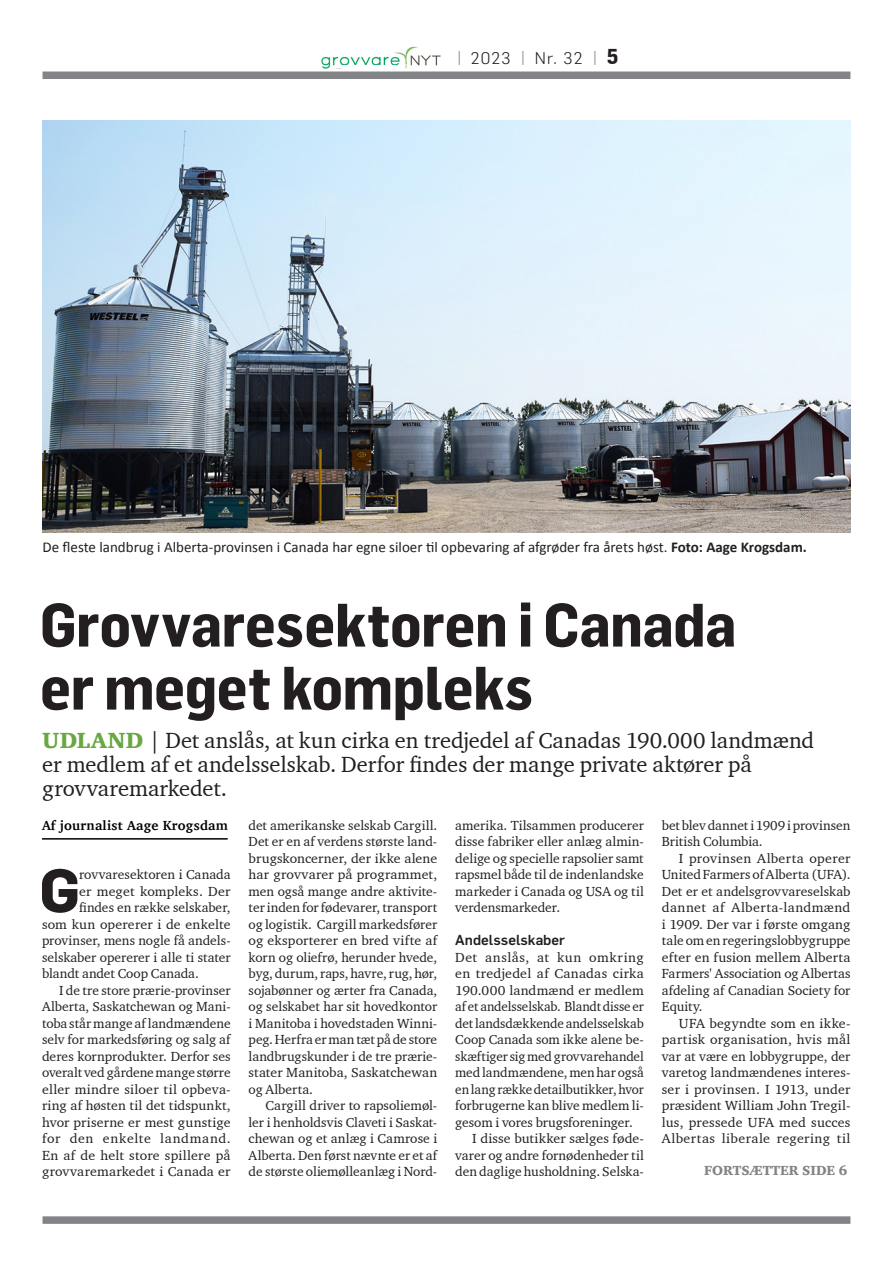
<style>
.page{position:relative;width:893px;height:1263px;background:#fff}
.page>*{position:absolute;margin:0;border:0;box-sizing:border-box;transform-origin:0 0}
.RU_Flama_Semicond{font:700 60px "Flama Semicondensed";letter-spacing:-.015em;color:#231f20}
.Unicial{font:700 59.85px "Flama";color:#231f20}
.Underrubrik_med_grøn{font:22.5px/24px "Charter ITC";color:#231f20}
.t1{font:300 16.5px "Flama";letter-spacing:.08em;color:#231f20}
.Billedtekst{font:15px "Calibri";color:#231f20}
.MR{font:500 14.25px "Flama";color:#231f20}
.BTI{font:13.5px/16.5px "Charter ITC";letter-spacing:.005em;color:#231f20;text-align:justify}
.BT{font:13.5px/16.5px "Charter ITC";color:#231f20;text-align:justify}
.Unicial-2{font:13.5px "Charter ITC";letter-spacing:.005em;color:#231f20}
.Byline_tekst{font:700 13.5px "Charter";letter-spacing:.02em;color:#000}
.t2{font:13.5px "Charter ITC Blac";color:#828487}
.s1{font-size:18px;color:#828487}
.s2{font-family:"Flama Semicondensed";font-weight:700;font-size:21px}
.s3{font-weight:700}
.s4{font-family:"Charter ITC Blac";color:#68a741}
</style>
<div class="page">
<div style="left:43px;top:1216px;width:807px;height:8px;background:#828487"></div>
<div style="left:43px;top:72px;width:807px;height:7px;background:#828487"></div>
<img style="left:321px;top:46px;width:120px;height:22px">
<div style="left:342px;top:65px;width:54px;height:5px;background:#fff"></div>
<hr style="left:42px;top:838px;width:186px;height:2px;background:#000">
<img style="left:43px;top:120px;width:807px;height:413px">
<p class="t1" style="left:456px;top:47px;width:163px"><span class="s1">|</span> 2023 <span class="s1">|</span> Nr. 32 <span class="s1">|</span> <span class="s2">5</span></p>
<p class="Billedtekst" style="left:43px;top:538px;width:766px">De fleste landbrug i Alberta-provinsen i Canada har egne siloer til opbevaring af afgrøder fra årets høst. <span class="s3">Foto: Aage Krogsdam.</span></p>
<p class="RU_Flama_Semicond" style="left:40px;top:589px;width:698px">Grovvaresektoren i Canada</p>
<p class="RU_Flama_Semicond" style="left:40px;top:652px;width:495px">er meget kompleks</p>
<p class="Underrubrik_med_grøn" style="left:42px;top:727px;width:774px"><span class="s4">UDLAND</span> | Det anslås, at kun cirka en tredjedel af Canadas 190.000 landmænd er medlem af et andelsselskab. Derfor findes der mange private aktører på grovvaremarkedet.</p>
<p class="Byline_tekst" style="left:42px;top:813px;width:187px">Af journalist Aage Krogsdam</p>
<p class="Unicial" style="left:39px;top:847px;width:42px">G</p>
<p class="Unicial-2" style="left:79px;top:866px;width:153px">rovvaresektoren i Canada</p>
<p class="Unicial-2" style="left:79px;top:882px;width:153px">er meget kompleks. Der</p>
<p class="Unicial-2" style="left:79px;top:899px;width:153px">findes en række selskaber,</p>
<p class="Unicial-2" style="left:42px;top:915px;width:190px">som kun opererer i de enkelte</p>
<p class="Unicial-2" style="left:42px;top:932px;width:190px">provinser, mens nogle få andels-</p>
<p class="Unicial-2" style="left:42px;top:948px;width:190px">selskaber opererer i alle ti stater</p>
<p class="Unicial-2" style="left:42px;top:965px;width:158px">blandt andet Coop Canada.</p>
<p class="BTI" style="left:42px;top:981px;width:190px;text-indent:17px">I de tre store prærie-provinser Alberta, Saskatchewan og Mani&shy;toba står mange af landmændene selv for markedsføring og salg af deres kornprodukter. Derfor ses overalt ved gårdene mange større eller mindre siloer til opbeva&shy;ring af høsten til det tidspunkt, hvor priserne er mest gunstige for den enkelte landmand.<br>En af de helt store spillere på grovvaremarkedet i Canada er</p>
<p class="BTI" style="left:249px;top:816px;width:190px">det amerikanske selskab Cargill.<br>Det er en af verdens største land&shy;brugskoncerner, der ikke alene har grovvarer på programmet, men også mange andre aktivite&shy;ter inden for fødevarer, transport og logistik. Cargill markedsfører og eksporterer en bred vifte af korn og oliefrø, herunder hvede, byg, durum, raps, havre, rug, hør, sojabønner og ærter fra Canada, og selskabet har sit hovedkontor i Manitoba i hovedstaden Winni&shy;peg. Herfra er man tæt på de store landbrugskunder i de tre prærie&shy;stater Manitoba, Saskatchewan og Alberta.</p>
<p class="BTI" style="left:249px;top:1097px;width:190px;text-indent:17px">Cargill driver to rapsoliemøl&shy;ler i henholdsvis Claveti i Saskat&shy;chewan og et anlæg i Camrose i Alberta. Den først nævnte er et af de største oliemølleanlæg i Nord-</p>
<p class="BTI" style="left:455px;top:816px;width:190px">amerika. Tilsammen producerer disse fabriker eller anlæg almin&shy;delige og specielle rapsolier samt rapsmel både til de indenlandske markeder i Canada og USA og til verdensmarkeder.</p>
<p class="MR" style="left:455px;top:930px;width:111px">Andelsselskaber</p>
<p class="BT" style="left:455px;top:948px;width:190px">Det anslås, at kun omkring en tredjedel af Canadas cirka 190.000 landmænd er medlem af et andelsselskab. Blandt disse er det landsdækkende andelsselskab Coop Canada som ikke alene be&shy;skæftiger sig med grovvarehandel med landmændene, men har også en lang række detailbutikker, hvor forbrugerne kan blive medlem li&shy;gesom i vores brugsforeninger.</p>
<p class="BTI" style="left:455px;top:1130px;width:190px;text-indent:17px">I disse butikker sælges føde&shy;varer og andre fornødenheder til den daglige husholdning. Selska-</p>
<p class="BTI" style="left:662px;top:816px;width:190px">bet blev dannet i 1909 i provinsen<br>British Columbia.</p>
<p class="BTI" style="left:662px;top:849px;width:190px;text-indent:17px">I provinsen Alberta operer United Farmers of Alberta (UFA).<br>Det er et andelsgrovvareselskab dannet af Alberta-landmænd i 1909. Der var i første omgang tale om en regeringslobbygruppe efter en fusion mellem Alberta Farmers' Association og Albertas afdeling af Canadian Society for Equity.</p>
<p class="BTI" style="left:662px;top:1014px;width:190px;text-indent:17px">UFA begyndte som en ikke&shy;partisk organisation, hvis mål var at være en lobbygruppe, der varetog landmændenes interes&shy;ser i provinsen. I 1913, under præsident William John Tregil&shy;lus, pressede UFA med succes Albertas liberale regering til</p>
<p class="t2" style="left:704px;top:1162px;width:145px">FORTSÆTTER SIDE 6</p>
</div>
